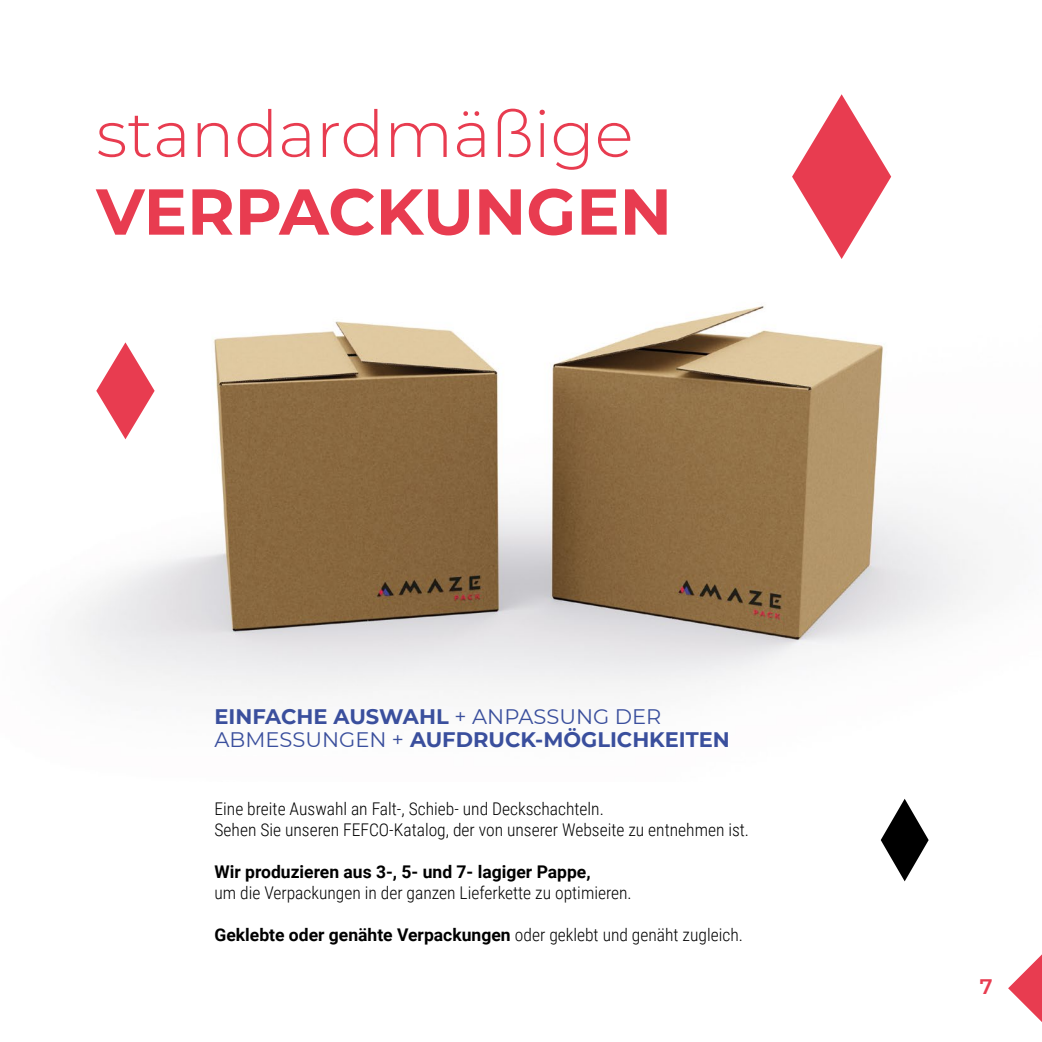
<style>
.page{position:relative;width:1042px;height:1042px;background:#fff}
.page>*{position:absolute;margin:0;border:0;box-sizing:border-box;transform-origin:0 0}
.t1{font:300 64.75px "Montserrat";color:#e83c50}
.t2{font:700 64.75px "Montserrat";color:#e83c50}
.t3{font:700 21px/22.8px "Montserrat";color:#3a4f9d}
.t4{font:600 21px "Montserrat";color:#e83c50}
.t5{font:300 17.5px/21px "Roboto Condensed";color:#000}
.t6{font:700 17.5px "Roboto";color:#000}
.s1{font-weight:400}
.s2{font-family:"Roboto Condensed";font-weight:300}
</style>
<div class="page">
<svg style="left:1008px;top:954px;width:34px;height:68px"></svg>
<img style="left:74px;top:306px;width:911px;height:386px">
<svg style="left:96px;top:342px;width:59px;height:97px"></svg>
<svg style="left:792px;top:94px;width:99px;height:165px"></svg>
<svg style="left:881px;top:799px;width:47px;height:82px"></svg>
<h1 class="t1" style="left:96px;top:90px;width:539px">standardmäßige</h1>
<h1 class="t2" style="left:96px;top:165px;width:577px">VERPACKUNGEN</h1>
<p class="t3" style="left:214px;top:704px;width:517px">EINFACHE AUSWAHL <span class="s1">+ ANPASSUNG DER<br>ABMESSUNGEN +</span> AUFDRUCK-MÖGLICHKEITEN</p>
<p class="t5" style="left:214px;top:798px;width:536px">Eine breite Auswahl an Falt-, Schieb- und Deckschachteln.<br>Sehen Sie unseren FEFCO-Katalog, der von unserer Webseite zu entnehmen ist.</p>
<p class="t6" style="left:214px;top:860px;width:378px">Wir produzieren aus 3-, 5- und 7- lagiger Pappe,</p>
<p class="t5" style="left:214px;top:882px;width:419px">um die Verpackungen in der ganzen Lieferkette zu optimieren.</p>
<p class="t6" style="left:214px;top:923px;width:530px">Geklebte oder genähte Verpackungen <span class="s2">oder geklebt und genäht zugleich.</span></p>
<p class="t4" style="left:980px;top:972px;width:14px">7</p>
</div>
